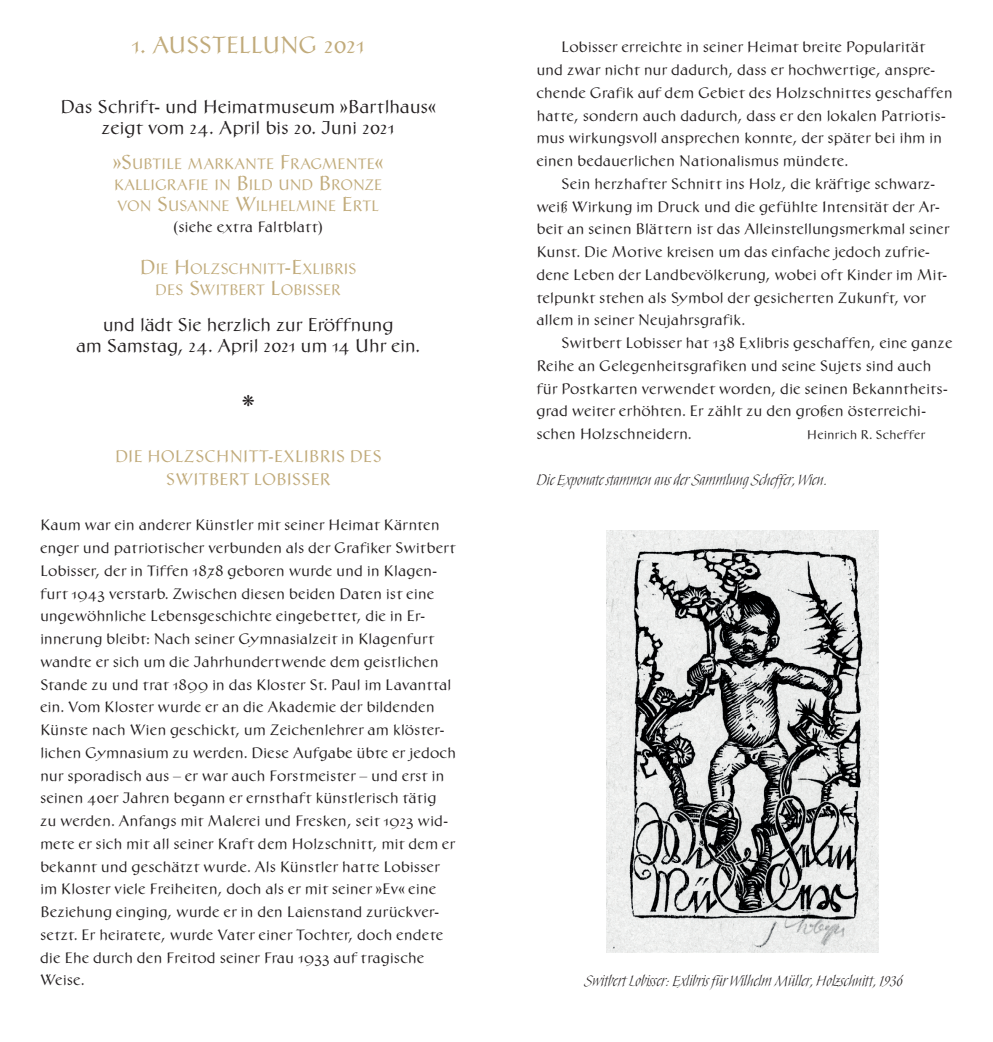
<style>
.page{position:relative;width:993px;height:1042px;background:#fff}
.page>*{position:absolute;margin:0;border:0;box-sizing:border-box;transform-origin:0 0}
.t1{font:24.5px "NGB Antiqua";letter-spacing:-.02em;color:#c1ab7b}
.t2{font:19.25px/21px "NGB Antiqua";letter-spacing:-.02em;color:#231f20;text-align:center}
.t3{font:17.5px "NGB Antiqua";letter-spacing:-.01em;color:#c1ab7b}
.t4{font:15.75px/22.8px "NGB Antiqua";letter-spacing:-.01em;color:#231f20}
.t5{font:15.75px/21px "NGB Antiqua";letter-spacing:-.025em;color:#c1ab7b;text-align:center}
.t6{font:14px "Neugebauer Kursiv";letter-spacing:.005em;color:#231f20}
.t7{font:13.12px "NGB Antiqua";letter-spacing:.005em;color:#231f20}
.s1{font-size:21px}
.s2{color:#231f20}
.s3{font-style:inherit}
</style>
<div class="page">
<img style="left:606px;top:530px;width:272px;height:422px">
<h1 class="t1" style="left:131px;top:34px;width:235px">1. AUSSTELLUNG 2021</h1>
<p class="t2" style="left:60px;top:97px;width:377px">Das Schrift- und Heimatmuseum »Bartlhaus« zeigt vom 24. April bis 20. Juni 2021</p>
<p class="t5" style="left:113px;top:155px;width:271px"><span class="s1">»</span><span class="s1">S</span>UBTILE MARKANTE <span class="s1">F</span>RAGMENTE<span class="s1">«<br></span>KALLIGRAFIE IN <span class="s1">B</span> ILD UND <span class="s1">B</span> RONZE<br>VON <span class="s1">S</span>USANNE <span class="s1">W</span>ILHELMINE <span class="s1">E</span>RTL <span class="s2">(siehe extra Faltblatt)</span></p>
<p class="t5" style="left:139px;top:260px;width:216px"><span class="s1">D</span> IE <span class="s1">H</span> OLZSCHNITT<span class="s1">-E</span>XLIBRIS<br>DES <span class="s1">S</span>WITBERT <span class="s1">L</span>OBISS ER</p>
<p class="t2" style="left:76px;top:316px;width:345px">und lädt Sie herzlich zur Eröffnung<br>am Samstag, 24. April 2021 um 14 Uhr ein.</p>
<p class="t3" style="left:115px;top:449px;width:10px">DIE</p>
<p class="t3" style="left:147px;top:449px;width:13px">HOLZ</p>
<p class="t3" style="left:195px;top:449px;width:22px">SCHNITT</p>
<p class="t3" style="left:268px;top:449px;width:15px"><span class="s3">-</span>EXLIBRI</p>
<p class="t3" style="left:336px;top:449px;width:48px">S DE S</p>
<p class="t3" style="left:166px;top:472px;width:38px">SWITBERT</p>
<p class="t3" style="left:253px;top:472px;width:10px">LOBI</p>
<p class="t3" style="left:292px;top:472px;width:29px">SSER</p>
<p class="t4" style="left:40px;top:515px;width:417px">Kaum war ein anderer Künstler mit seiner Heimat Kärnten enger und patriotischer verbunden als der Grafiker Switbert Lobisser, der in Tiffen 1878 geboren wurde und in Klagen&shy;furt 1943 verstarb. Zwischen diesen beiden Daten ist eine ungewöhnliche Lebensgeschichte eingebettet, die in Er&shy;innerung bleibt: Nach seiner Gymnasialzeit in Klagenfurt wandte er sich um die Jahrhundertwende dem geistlichen Stande zu und trat 1899 in das Kloster St. Paul im Lavanttal ein. Vom Kloster wurde er an die Akademie der bildenden Künste nach Wien geschickt, um Zeichenlehrer am klöster&shy;lichen Gymnasium zu werden. Diese Aufgabe übte er jedoch nur sporadisch aus – er war auch Forstmeister – und erst in seinen 40er Jahren begann er ernsthaft künstlerisch tätig zu werden. Anfangs mit Malerei und Fresken, seit 1923 wid&shy;mete er sich mit all seiner Kraft dem Holzschnitt, mit dem er bekannt und geschätzt wurde. Als Künstler hatte Lobisser im Kloster viele Freiheiten, doch als er mit seiner »Ev« eine Beziehung einging, wurde er in den Laienstand zurückver&shy;setzt. Er heiratete, wurde Vater einer Tochter, doch endete die Ehe durch den Freitod seiner Frau 1933 auf tragische Weise.</p>
<p class="t4" style="left:536px;top:37px;width:418px;text-indent:25px">Lobisser erreichte in seiner Heimat breite Popularität und zwar nicht nur dadurch, dass er hochwertige, anspre&shy;chende Grafik auf dem Gebiet des Holzschnittes geschaffen hatte, sondern auch dadurch, dass er den lokalen Patriotis&shy;mus wirkungsvoll ansprechen konnte, der später bei ihm in einen bedauerlichen Nationalismus mündete.</p>
<p class="t4" style="left:536px;top:173px;width:414px;text-indent:25px">Sein herzhafter Schnitt ins Holz, die kräftige schwarz&shy;weiß Wirkung im Druck und die gefühlte Intensität der Ar&shy;beit an seinen Blättern ist das Alleinstellungsmerkmal seiner Kunst. Die Motive kreisen um das einfache jedoch zufrie&shy;dene Leben der Landbevölkerung, wobei oft Kinder im Mit&shy;telpunkt stehen als Symbol der gesicherten Zukunft, vor allem in seiner Neujahrsgrafik.</p>
<p class="t4" style="left:536px;top:332px;width:418px;text-indent:25px">Switbert Lobisser hat 138 Exlibris geschaffen, eine ganze Reihe an Gelegenheitsgrafiken und seine Sujets sind auch für Postkarten verwendet worden, die seinen Bekanntheits&shy;grad weiter erhöhten. Er zählt zu den großen österreichi&shy;schen Holzschneidern.</p>
<p class="t7" style="left:806px;top:429px;width:120px">Heinrich R. Scheffer</p>
<p class="t6" style="left:536px;top:472px;width:291px">Die Exponate stammen aus der Sammlung Scheffer, Wien.</p>
<p class="t6" style="left:584px;top:972px;width:320px">Switbert Lobisser: Exlibris für Wilhelm Müller, Holzschnitt, 1936</p>
</div>
